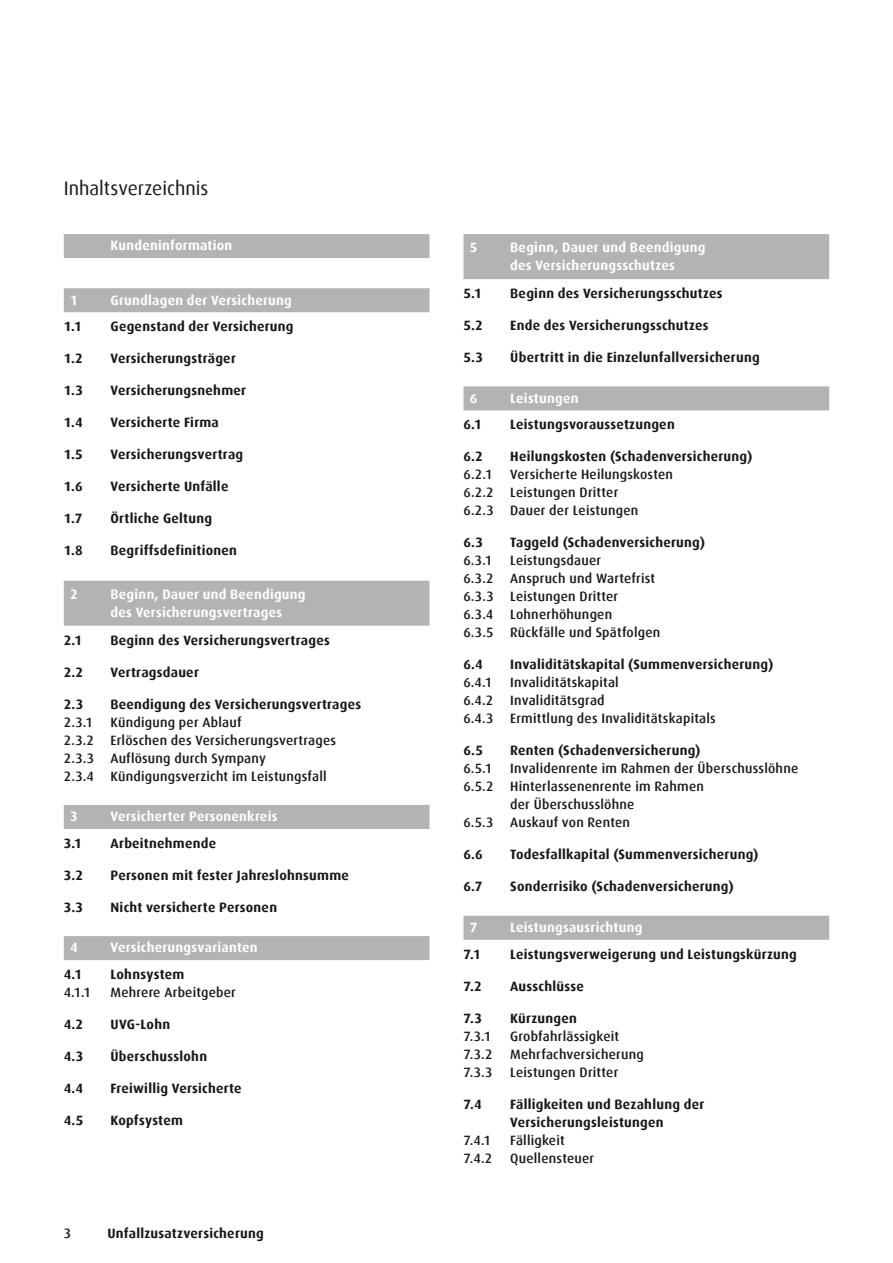
<style>
.page{position:relative;width:893px;height:1263px;background:#fff}
.page>*{position:absolute;margin:0;border:0;box-sizing:border-box;transform-origin:0 0}
.t1{font:19.5px "Dax";color:#1a171c}
.t2{font:700 13.5px/18px "Dax";letter-spacing:.02em;color:#1a171c}
.t3{font:500 13.5px/18px "Dax";letter-spacing:.015em;color:#1a171c}
.t4{font:700 13.5px/18px "Dax";letter-spacing:.02em;color:#fff}
</style>
<div class="page">
<div style="left:64px;top:234px;width:365px;height:24px;background:#b1b3b4"></div>
<div style="left:64px;top:288px;width:365px;height:24px;background:#b1b3b4"></div>
<div style="left:64px;top:581px;width:365px;height:45px;background:#b1b3b4"></div>
<div style="left:64px;top:805px;width:365px;height:24px;background:#b1b3b4"></div>
<div style="left:64px;top:936px;width:365px;height:24px;background:#b1b3b4"></div>
<div style="left:463px;top:234px;width:366px;height:45px;background:#b1b3b4"></div>
<div style="left:463px;top:386px;width:366px;height:24px;background:#b1b3b4"></div>
<div style="left:463px;top:916px;width:366px;height:24px;background:#b1b3b4"></div>
<h1 class="t1" style="left:64px;top:178px;width:146px">Inhaltsverzeichnis</h1>
<p class="t4" style="left:111px;top:237px;width:123px">Kundeninformation</p>
<p class="t4" style="left:70px;top:291px;width:9px">1</p>
<p class="t4" style="left:111px;top:291px;width:183px">Grundlagen der Versicherung</p>
<p class="t2" style="left:64px;top:317px;width:19px">1.1</p>
<p class="t2" style="left:111px;top:317px;width:185px">Gegenstand der Versicherung</p>
<p class="t2" style="left:64px;top:350px;width:21px">1.2</p>
<p class="t2" style="left:111px;top:350px;width:127px">Versicherungsträger</p>
<p class="t2" style="left:64px;top:382px;width:21px">1.3</p>
<p class="t2" style="left:111px;top:382px;width:137px">Versicherungsnehmer</p>
<p class="t2" style="left:64px;top:414px;width:20px">1.4</p>
<p class="t2" style="left:111px;top:414px;width:110px">Versicherte Firma</p>
<p class="t2" style="left:64px;top:446px;width:21px">1.5</p>
<p class="t2" style="left:111px;top:446px;width:134px">Versicherungsvertrag</p>
<p class="t2" style="left:64px;top:478px;width:20px">1.6</p>
<p class="t2" style="left:111px;top:478px;width:119px">Versicherte Unfälle</p>
<p class="t2" style="left:64px;top:510px;width:20px">1.7</p>
<p class="t2" style="left:111px;top:510px;width:103px">Örtliche Geltung</p>
<p class="t2" style="left:64px;top:542px;width:21px">1.8</p>
<p class="t2" style="left:111px;top:542px;width:128px">Begriffsdefinitionen</p>
<p class="t4" style="left:70px;top:585px;width:9px">2</p>
<p class="t4" style="left:111px;top:585px;width:197px">Beginn, Dauer und Beendigung des Versicherungsvertrages</p>
<p class="t2" style="left:64px;top:631px;width:20px">2.1</p>
<p class="t2" style="left:111px;top:631px;width:221px">Beginn des Versicherungsvertrages</p>
<p class="t2" style="left:64px;top:663px;width:21px">2.2</p>
<p class="t2" style="left:111px;top:663px;width:90px">Vertragsdauer</p>
<p class="t2" style="left:64px;top:695px;width:21px">2.3</p>
<p class="t2" style="left:111px;top:695px;width:252px">Beendigung des Versicherungsvertrages</p>
<p class="t3" style="left:64px;top:713px;width:30px">2.3.1</p>
<p class="t3" style="left:64px;top:713px;width:274px;text-indent:47px">Kündigung per Ablauf<br>2.3.2 Erlöschen des Versicherungsvertrages 2.3.3 Auflösung durch Sympany<br>2.3.4 Kündigungsverzicht im Leistungsfall</p>
<p class="t4" style="left:70px;top:808px;width:9px">3</p>
<p class="t4" style="left:111px;top:808px;width:168px">Versicherter Personenkreis</p>
<p class="t2" style="left:64px;top:834px;width:20px">3.1</p>
<p class="t2" style="left:111px;top:834px;width:107px">Arbeitnehmende</p>
<p class="t2" style="left:64px;top:866px;width:21px">3.2</p>
<p class="t2" style="left:111px;top:866px;width:240px">Personen mit fester Jahreslohnsumme</p>
<p class="t2" style="left:64px;top:898px;width:21px">3.3</p>
<p class="t2" style="left:111px;top:898px;width:168px">Nicht versicherte Personen</p>
<p class="t4" style="left:70px;top:939px;width:9px">4</p>
<p class="t4" style="left:111px;top:939px;width:149px">Versicherungsvarianten</p>
<p class="t2" style="left:64px;top:965px;width:20px">4.1</p>
<p class="t2" style="left:111px;top:965px;width:75px">Lohnsystem</p>
<p class="t3" style="left:64px;top:983px;width:29px">4.1.1</p>
<p class="t3" style="left:111px;top:983px;width:127px">Mehrere Arbeitgeber</p>
<p class="t2" style="left:64px;top:1015px;width:21px">4.2</p>
<p class="t2" style="left:111px;top:1015px;width:61px">UVG-Lohn</p>
<p class="t2" style="left:64px;top:1047px;width:21px">4.3</p>
<p class="t2" style="left:110px;top:1047px;width:98px">Überschusslohn</p>
<p class="t2" style="left:64px;top:1079px;width:21px">4.4</p>
<p class="t2" style="left:110px;top:1079px;width:133px">Freiwillig Versicherte</p>
<p class="t2" style="left:64px;top:1111px;width:21px">4.5</p>
<p class="t2" style="left:110px;top:1111px;width:74px">Kopfsystem</p>
<p class="t3" style="left:64px;top:1224px;width:9px">3</p>
<p class="t2" style="left:107px;top:1224px;width:158px">Unfallzusatzversicherung</p>
<p class="t4" style="left:470px;top:239px;width:9px">5</p>
<p class="t4" style="left:510px;top:239px;width:197px">Beginn, Dauer und Beendigung des Versicherungsschutzes</p>
<p class="t2" style="left:463px;top:285px;width:20px">5.1</p>
<p class="t2" style="left:510px;top:285px;width:214px">Beginn des Versicherungsschutzes</p>
<p class="t2" style="left:463px;top:317px;width:21px">5.2</p>
<p class="t2" style="left:510px;top:317px;width:200px">Ende des Versicherungsschutzes</p>
<p class="t2" style="left:463px;top:349px;width:21px">5.3</p>
<p class="t2" style="left:510px;top:349px;width:251px">Übertritt in die Einzelunfallversicherung</p>
<p class="t4" style="left:470px;top:389px;width:9px">6</p>
<p class="t4" style="left:510px;top:389px;width:70px">Leistungen</p>
<p class="t2" style="left:463px;top:416px;width:20px">6.1</p>
<p class="t2" style="left:510px;top:416px;width:166px">Leistungsvoraussetzungen</p>
<p class="t2" style="left:463px;top:448px;width:21px">6.2</p>
<p class="t2" style="left:510px;top:448px;width:244px">Heilungskosten (Schadenversicherung)</p>
<p class="t3" style="left:463px;top:466px;width:30px">6.2.1</p>
<p class="t3" style="left:463px;top:466px;width:211px;text-indent:47px">Versicherte Heilungskosten<br>6.2.2 Leistungen Dritter<br>6.2.3 Dauer der Leistungen</p>
<p class="t2" style="left:463px;top:534px;width:21px">6.3</p>
<p class="t2" style="left:510px;top:534px;width:196px">Taggeld (Schadenversicherung)</p>
<p class="t3" style="left:463px;top:552px;width:30px">6.3.1</p>
<p class="t3" style="left:463px;top:552px;width:198px;text-indent:47px">Leistungsdauer<br>6.3.2 Anspruch und Wartefrist<br>6.3.3 Leistungen Dritter<br>6.3.4 Lohnerhöhungen<br>6.3.5 Rückfälle und Spätfolgen</p>
<p class="t2" style="left:463px;top:656px;width:21px">6.4</p>
<p class="t2" style="left:510px;top:656px;width:265px">Invaliditätskapital (Summenversicherung)</p>
<p class="t3" style="left:463px;top:674px;width:30px">6.4.1</p>
<p class="t3" style="left:463px;top:674px;width:254px;text-indent:47px">Invaliditätskapital<br>6.4.2 Invaliditätsgrad<br>6.4.3 Ermittlung des Invaliditätskapitals</p>
<p class="t2" style="left:463px;top:742px;width:21px">6.5</p>
<p class="t2" style="left:510px;top:742px;width:192px">Renten (Schadenversicherung)</p>
<p class="t3" style="left:463px;top:760px;width:30px">6.5.1</p>
<p class="t3" style="left:510px;top:760px;width:290px">Invalidenrente im Rahmen der Überschusslöhne</p>
<p class="t3" style="left:463px;top:778px;width:242px">6.5.2 Hinterlassenenrente im Rahmen</p>
<p class="t3" style="left:510px;top:796px;width:126px">der Überschusslöhne</p>
<p class="t3" style="left:463px;top:814px;width:168px">6.5.3 Auskauf von Renten</p>
<p class="t2" style="left:463px;top:846px;width:21px">6.6</p>
<p class="t2" style="left:510px;top:846px;width:250px">Todesfallkapital (Summenversicherung)</p>
<p class="t2" style="left:463px;top:878px;width:21px">6.7</p>
<p class="t2" style="left:510px;top:878px;width:225px">Sonderrisiko (Schadenversicherung)</p>
<p class="t4" style="left:470px;top:918px;width:9px">7</p>
<p class="t4" style="left:510px;top:918px;width:134px">Leistungsausrichtung</p>
<p class="t2" style="left:463px;top:945px;width:19px">7.1</p>
<p class="t2" style="left:510px;top:945px;width:288px">Leistungsverweigerung und Leistungskürzung</p>
<p class="t2" style="left:463px;top:977px;width:20px">7.2</p>
<p class="t2" style="left:510px;top:977px;width:75px">Ausschlüsse</p>
<p class="t2" style="left:463px;top:1009px;width:20px">7.3</p>
<p class="t2" style="left:510px;top:1009px;width:68px">Kürzungen</p>
<p class="t3" style="left:463px;top:1027px;width:29px">7.3.1</p>
<p class="t3" style="left:510px;top:1027px;width:110px">Grobfahrlässigkeit</p>
<p class="t3" style="left:463px;top:1045px;width:30px">7.3.2</p>
<p class="t3" style="left:510px;top:1045px;width:135px">Mehrfachversicherung</p>
<p class="t3" style="left:463px;top:1063px;width:31px">7.3.3</p>
<p class="t3" style="left:510px;top:1063px;width:110px">Leistungen Dritter</p>
<p class="t2" style="left:463px;top:1095px;width:20px">7.4</p>
<p class="t2" style="left:510px;top:1095px;width:196px">Fälligkeiten und Bezahlung der<br>Versicherungsleistungen</p>
<p class="t3" style="left:463px;top:1131px;width:29px">7.4.1</p>
<p class="t3" style="left:510px;top:1131px;width:56px">Fälligkeit</p>
<p class="t3" style="left:463px;top:1149px;width:30px">7.4.2</p>
<p class="t3" style="left:510px;top:1149px;width:85px">Quellensteuer</p>
</div>
